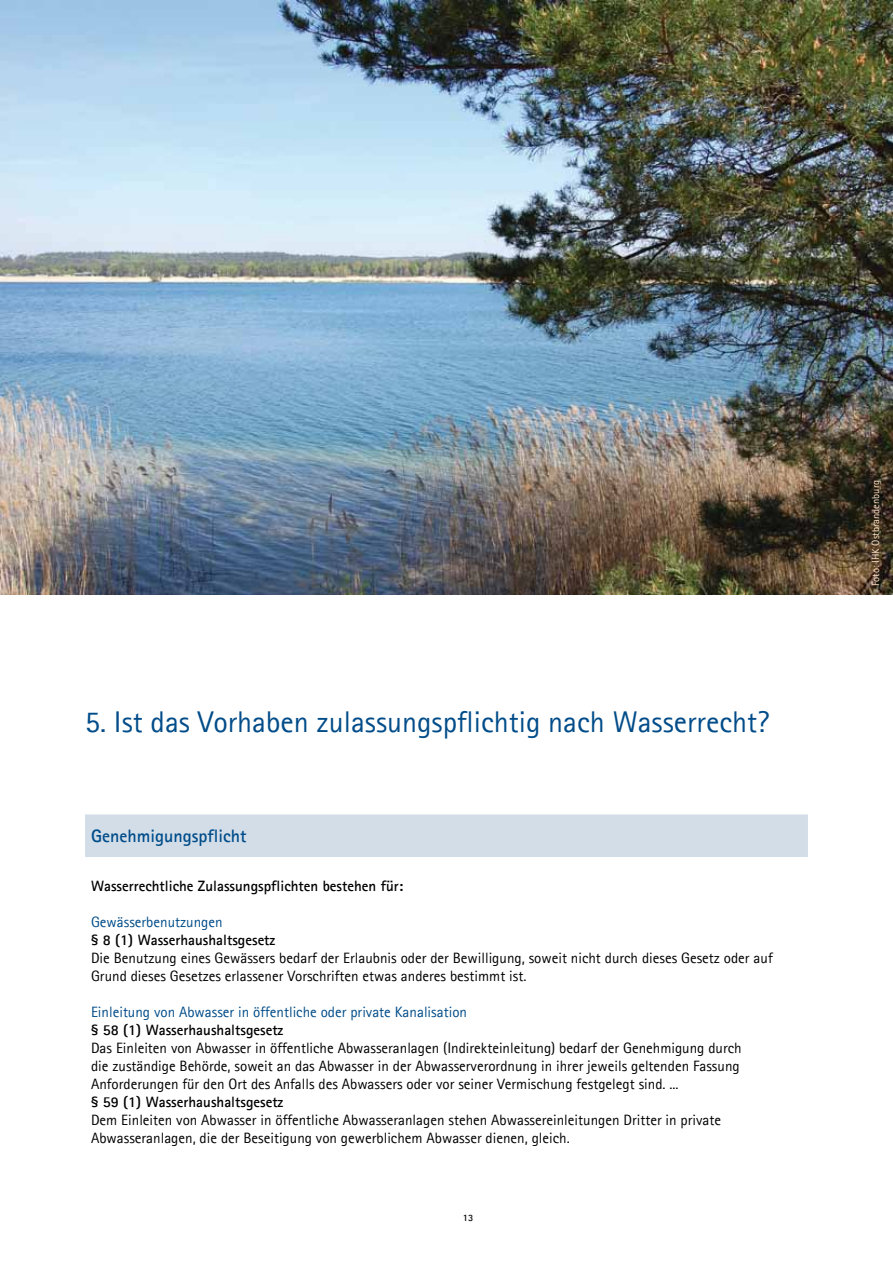
<style>
.page{position:relative;width:893px;height:1263px;background:#fff}
.page>*{position:absolute;margin:0;border:0;box-sizing:border-box;transform-origin:0 0}
.t1{font:30px "Agfa Rotis Sans Serif";color:#004c89}
.t2{font:700 18px "Agfa Rotis Sans Serif";color:#004c89}
.t3{font:15px/18px "Agfa Rotis Sans Serif";color:#000}
.t4{font:700 15px "Agfa Rotis Sans Serif";color:#000}
.t5{font:15px "Agfa Rotis Sans Serif";color:#004c89}
.t6{font:10.5px "Agfa Rotis Sans Serif";color:#fde0c2}
.t7{font:700 9.75px "Agfa Rotis Sans Serif";color:#000}
</style>
<div class="page">
<img style="left:0;top:0;width:893px;height:594px">
<div style="left:85px;top:814px;width:723px;height:43px;background:#d2dde8"></div>
<h1 class="t1" style="left:85px;top:704px;width:686px">5. Ist das Vorhaben zulassungspflichtig nach Wasserrecht?</h1>
<p class="t2" style="left:91px;top:824px;width:157px">Genehmigungspflicht</p>
<p class="t4" style="left:91px;top:877px;width:314px">Wasserrechtliche Zulassungspflichten bestehen für:</p>
<p class="t5" style="left:91px;top:913px;width:133px">Gewässerbenutzungen</p>
<p class="t4" style="left:91px;top:931px;width:186px">§ 8 (1) Wasserhaushaltsgesetz</p>
<p class="t3" style="left:91px;top:949px;width:683px">Die Benutzung eines Gewässers bedarf der Erlaubnis oder der Bewilligung, soweit nicht durch dieses Gesetz oder auf<br>Grund dieses Gesetzes erlassener Vorschriften etwas anderes bestimmt ist.</p>
<p class="t5" style="left:91px;top:1003px;width:378px">Einleitung von Abwasser in öffentliche oder private Kanalisation</p>
<p class="t4" style="left:91px;top:1021px;width:194px">§ 58 (1) Wasserhaushaltsgesetz</p>
<p class="t3" style="left:91px;top:1039px;width:652px">Das Einleiten von Abwasser in öffentliche Abwasseranlagen (Indirekteinleitung) bedarf der Genehmigung durch die zuständige Behörde, soweit an das Abwasser in der Abwasserverordnung in ihrer jeweils geltenden Fassung<br>Anforderungen für den Ort des Anfalls des Abwassers oder vor seiner Vermischung festgelegt sind. ...</p>
<p class="t4" style="left:91px;top:1093px;width:194px">§ 59 (1) Wasserhaushaltsgesetz</p>
<p class="t3" style="left:91px;top:1111px;width:632px">Dem Einleiten von Abwasser in öffentliche Abwasseranlagen stehen Abwassereinleitungen Dritter in private<br>Abwasseranlagen, die der Beseitigung von gewerblichem Abwasser dienen, gleich.</p>
<p class="t7" style="left:463px;top:1211px;width:12px">13</p>
<p class="t6" style="left:869px;top:586px;width:108px;rotate:-90deg">Foto: IHK Ostbrandenburg</p>
</div>
